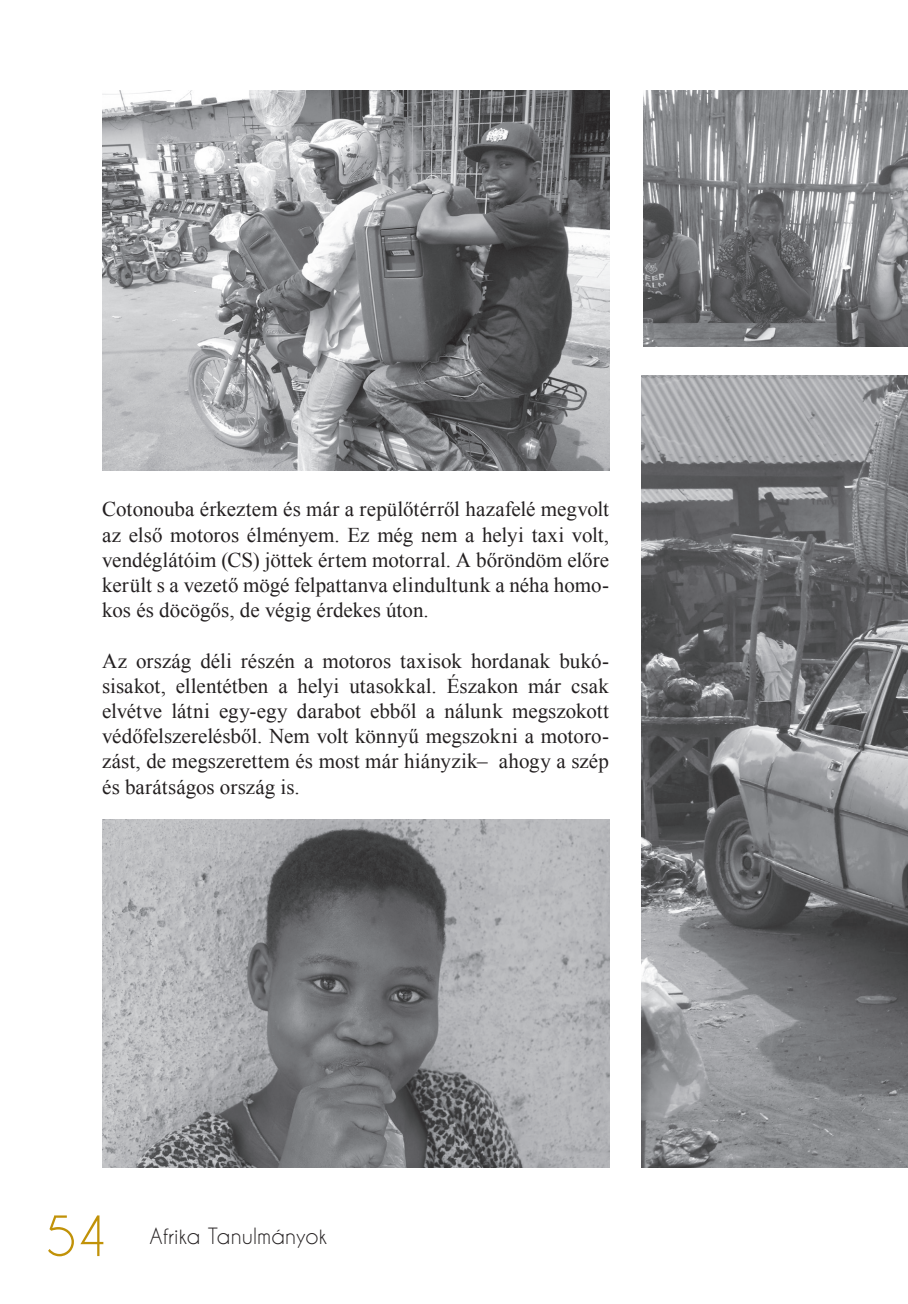
<style>
.page{position:relative;width:908px;height:1304px;background:#fff}
.page>*{position:absolute;margin:0;border:0;box-sizing:border-box;transform-origin:0 0}
.t1{font:52px "Caviar Dreams";color:#c19208}
.t2{font:21px/25.2px "Times New Roman";color:#231f20;text-align:justify}
.t3{font:21px "Caviar Dreams";color:#231f20}
</style>
<div class="page">
<img style="left:102px;top:91px;width:507px;height:380px">
<img style="left:102px;top:819px;width:507px;height:349px">
<img style="left:641px;top:376px;width:266px;height:792px">
<img style="left:643px;top:91px;width:264px;height:256px">
<p class="t2" style="left:102px;top:496px;width:508px">Cotonouba érkeztem és már a repülőtérről hazafelé megvolt az első motoros élményem. Ez még nem a helyi taxi volt, vendéglátóim (CS) jöttek értem motorral. A bőröndöm előre került s a vezető mögé felpattanva elindultunk a néha homo&shy;kos és döcögős, de végig érdekes úton.</p>
<p class="t2" style="left:102px;top:648px;width:508px">Az ország déli részén a motoros taxisok hordanak bukó&shy;sisakot, ellentétben a helyi utasokkal. Északon már csak elvétve látni egy-egy darabot ebből a nálunk megszokott védőfelszerelésből. Nem volt könnyű megszokni a motoro&shy;zást, de megszerettem és most már hiányzik– ahogy a szép és barátságos ország is.</p>
<h1 class="t1" style="left:45px;top:1205px;width:64px">54</h1>
<p class="t3" style="left:149px;top:1224px;width:179px">Afrika Tanulmányok</p>
</div>
